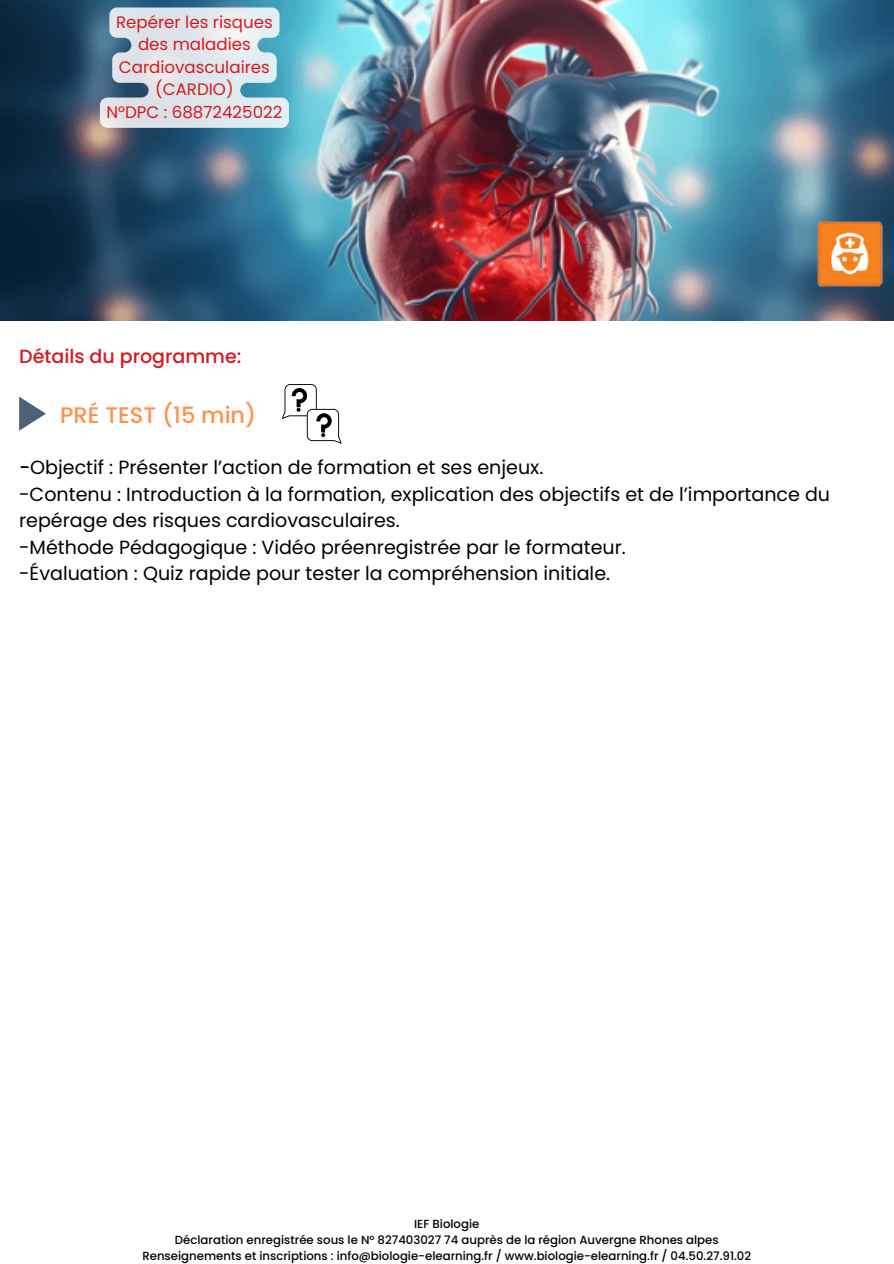
<style>
.page{position:relative;width:894px;height:1264px;background:#fff}
.page>*{position:absolute;margin:0;border:0;box-sizing:border-box;transform-origin:0 0}
.t1{font:500 22.5px "Poppins";color:#ff914d}
.t2{font:19.05px/26.5px "Poppins";color:#000}
.t3{font:500 19.05px "Poppins";color:#d61920}
.t4{font:16.65px/22.5px "Poppins";color:#d61920;text-align:center}
.t5{font:500 11.7px "Poppins";color:#000}
.s1{font-weight:500}
</style>
<div class="page">
<svg style="left:19px;top:396px;width:27px;height:34px"></svg>
<img style="left:0;top:0;width:893px;height:321px">
<img style="left:817px;top:221px;width:65px;height:65px">
<svg style="left:100px;top:7px;width:189px;height:121px;background:#c5d6df"></svg>
<svg style="left:282px;top:384px;width:59px;height:59px"></svg>
<h3 class="t4" style="left:107px;top:11px;width:177px">Repérer les risques des maladies<br>Cardiovasculaires (CARDIO)<br>N°DPC : 68872425022</h3>
<p class="t3" style="left:19px;top:343px;width:224px">Détails du programme:</p>
<h4 class="t1" style="left:60px;top:399px;width:198px">PRÉ TEST (15 min)</h4>
<p class="t2" style="left:19px;top:454px;width:812px"><span class="s1">-</span>Objectif : Présenter l’action de formation et ses enjeux.<br>-Contenu : Introduction à la formation, explication des objectifs et de l’importance du repérage des risques cardiovasculaires.<br>-Méthode Pédagogique : Vidéo préenregistrée par le formateur.<br>-Évaluation : Quiz rapide pour tester la compréhension initiale.</p>
<p class="t5" style="left:414px;top:1216px;width:67px">IEF Biologie</p>
<p class="t5" style="left:175px;top:1231px;width:545px">Déclaration enregistrée sous le N° 827403027 74 auprès de la région Auvergne Rhones alpes</p>
<p class="t5" style="left:142px;top:1247px;width:610px">Renseignements et inscriptions : info@biologie-elearning.fr / www.biologie-elearning.fr / 04.50.27.91.02</p>
</div>
